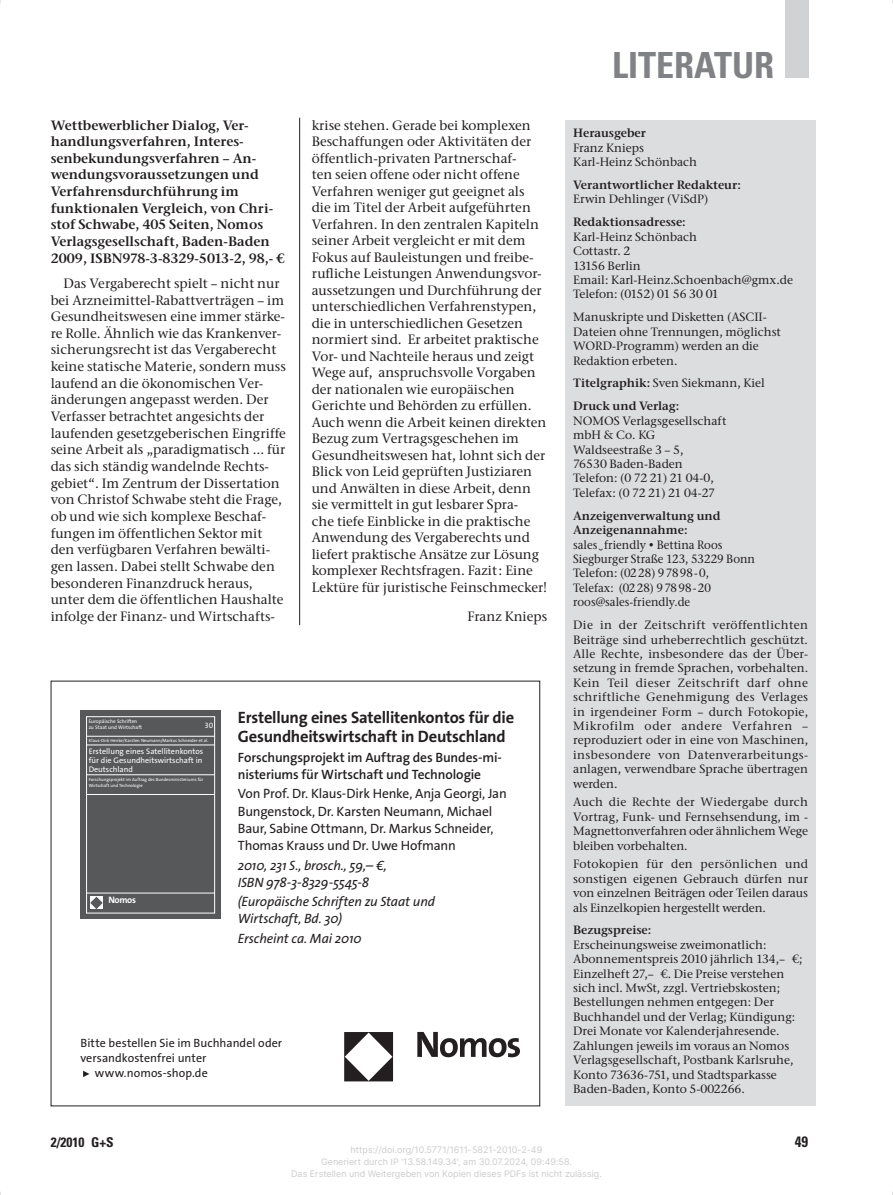
<style>
.page{position:relative;width:893px;height:1195px;background:#fff}
.page>*{position:absolute;margin:0;border:0;box-sizing:border-box;transform-origin:0 0}
.t1{font:700 condensed 36px "Univers LT";color:#808285}
.t2{font:700 16.5px/19.5px "The Sans Os F";letter-spacing:-.015em;color:#231f20}
.t3{font:700 condensed 15px "Univers LT";color:#231f20}
.t4{font:500 13.5px/16.5px "Stone Serif ITC";color:#231f20}
.t5{font:13.5px/16.6px "Stone Serif ITC Semi";color:#231f20}
.t6{font:13.5px/17.2px "The Sans Os F";letter-spacing:-.01em;color:#231f20}
.t7{font:italic 13.5px/17.2px "The Sans Os F";letter-spacing:-.01em;color:#231f20}
.t8{font:600 13.5px/17.2px "The Sans Os F";letter-spacing:-.01em;color:#231f20}
.t9{font:700 condensed 13.5px "Univers LT";color:#231f20}
.t10{font:500 12px/14.4px "Stone Serif ITC";color:#231f20}
.t11{font:12px/14.4px "Stone Serif ITC Semi";color:#231f20}
.t12{font:500 12px/14.4px "Stone Serif ITC";color:#231f20;scale:.95 1}
.t13{font:12px "The Sans Os F";letter-spacing:.005em;color:#231f20}
.t14{font:700 9.3px "The Sans Os F";letter-spacing:-.035em;color:#fff}
.t15{font:9px/12px "Inter";color:#ccc;text-align:center}
.t16{font:8.1px/9px "The Sans Os F";color:#fff;text-align:justify}
.t17{font:5.1px/6.1px "The Sans Os F";color:#fff}
.t18{font:4.5px/5.8px "The Sans Os F";color:#fff}
.s1{font-family:"Stone Serif ITC Semi";font-weight:400}
</style>
<div class="page">
<hr style="left:299px;top:118px;width:1px;height:507px;background:#231f20">
<div style="left:784px;top:0;width:23px;height:78px;background:#d1d2d4"></div>
<div style="left:565px;top:120px;width:250px;height:985px;background:#dcdddf"></div>
<svg style="left:83px;top:1070px;width:6px;height:6px"></svg>
<img style="left:344px;top:1031px;width:176px;height:50px">
<div style="left:80px;top:710px;width:141px;height:208px;background:#57585a"></div>
<div style="left:86px;top:716px;width:129px;height:196px;border:1px solid #fff"></div>
<hr style="left:86px;top:735px;width:129px;height:1px;background:#fff">
<hr style="left:86px;top:744px;width:129px;height:1px;background:#fff">
<hr style="left:86px;top:774px;width:129px;height:1px;background:#fff">
<hr style="left:86px;top:794px;width:129px;height:1px;background:#fff">
<hr style="left:86px;top:892px;width:129px;height:1px;background:#fff">
<svg style="left:90px;top:908px;width:13px;height:1px"></svg>
<svg style="left:90px;top:896px;width:13px;height:12px"></svg>
<p class="t5" style="left:51px;top:116px;width:235px">Wettbewerblicher Dialog, Ver&shy;handlungsverfahren, Interes&shy;senbekundungsverfahren – An&shy;wendungsvoraussetzungen und<br>Verfahrensdurchführung im funktionalen Vergleich, von Chri&shy;stof Schwabe, 405 Seiten, Nomos<br>Verlagsgesellschaft, Baden-Baden<br>2009, ISBN978-3-8329-5013-2, 98,- €</p>
<p class="t4" style="left:51px;top:274px;width:236px;text-indent:13px">Das Vergaberecht spielt – nicht nur bei Arzneimittel-Rabattverträgen – im Gesundheitswesen eine immer stärke&shy;re Rolle. Ähnlich wie das Krankenver&shy;sicherungsrecht ist das Vergaberecht keine statische Materie, sondern muss laufend an die ökonomischen Ver&shy;änderungen angepasst werden. Der Verfasser betrachtet angesichts der laufenden gesetzgeberischen Eingriffe seine Arbeit als „paradigmatisch … für das sich ständig wandelnde Rechts&shy;gebiet“. Im Zentrum der Dissertation von Christof Schwabe steht die Frage, ob und wie sich komplexe Beschaf&shy;fungen im öffentlichen Sektor mit den verfügbaren Verfahren bewälti&shy;gen lassen. Dabei stellt Schwabe den besonderen Finanzdruck heraus, unter dem die öffentlichen Haushalte infolge der Finanz- und Wirtschafts-</p>
<p class="t4" style="left:311px;top:116px;width:237px">krise stehen. Gerade bei komplexen Beschaffungen oder Aktivitäten der öffentlich-privaten Partnerschaf-<br>ten seien offene oder nicht offene Verfahren weniger gut geeignet als<br>die im Titel der Arbeit aufgeführten Verfahren. In den zentralen Kapiteln seiner Arbeit vergleicht er mit dem Fokus auf Bauleistungen und freibe&shy;rufliche Leistungen Anwendungsvor&shy;aussetzungen und Durchführung der unterschiedlichen Verfahrenstypen, die in unterschiedlichen Gesetzen normiert sind. Er arbeitet praktische Vor- und Nachteile heraus und zeigt Wege auf, anspruchsvolle Vorgaben der nationalen wie europäischen Gerichte und Behörden zu erfüllen.<br>Auch wenn die Arbeit keinen direkten Bezug zum Vertragsgeschehen im Gesundheitswesen hat, lohnt sich der Blick von Leid geprüften Justiziaren und Anwälten in diese Arbeit, denn sie vermittelt in gut lesbarer Spra-<br>che tiefe Einblicke in die praktische Anwendung des Vergaberechts und liefert praktische Ansätze zur Lösung komplexer Rechtsfragen. Fazit : Eine Lektüre für juristische Feinschmecker!</p>
<p class="t4" style="left:467px;top:608px;width:81px">Franz Knieps</p>
<p class="t17" style="left:89px;top:718px;width:55px">Europäische Schriften zu Staat und Wirtschaft</p>
<p class="t18" style="left:89px;top:737px;width:121px">Klaus-Dirk Henke/Karsten Neumann/Markus Schneider et al.</p>
<p class="t18" style="left:89px;top:776px;width:116px">Forschungsprojekt im Auftrag des Bundesministeriums für<br>Wirtschaft und Technologie</p>
<p class="t16" style="left:89px;top:746px;width:116px">Erstellung eines Satellitenkontos für die Gesundheitswirtschaft in Deutschland</p>
<p class="t14" style="left:108px;top:893px;width:29px">Nomos</p>
<p class="t2" style="left:238px;top:707px;width:278px">Erstellung eines Satellitenkontos für die<br>Gesundheitswirtschaft in Deutschland</p>
<p class="t8" style="left:238px;top:748px;width:265px">Forschungsprojekt im Auftrag des Bundes-mi&shy;nisteriums für Wirtschaft und Technologie</p>
<p class="t6" style="left:238px;top:785px;width:270px">Von Prof. Dr. Klaus-Dirk Henke, Anja Georgi, Jan Bungenstock, Dr. Karsten Neumann, Michael Baur, Sabine Ottmann, Dr. Markus Schneider, Thomas Krauss und Dr. Uwe Hofmann</p>
<p class="t7" style="left:238px;top:856px;width:151px">2010, 231 S., brosch., 59,– €,<br>ISBN 978-3-8329-5545-8</p>
<p class="t7" style="left:238px;top:893px;width:199px">(Europäische Schriften zu Staat und<br>Wirtschaft, Bd. 30)</p>
<p class="t7" style="left:238px;top:929px;width:125px">Erscheint ca. Mai 2010</p>
<p class="t13" style="left:80px;top:1034px;width:203px">Bitte bestellen Sie im Buchhandel oder</p>
<p class="t13" style="left:80px;top:1049px;width:127px">versandkostenfrei unter</p>
<p class="t13" style="left:95px;top:1064px;width:115px">www.nomos-shop.de</p>
<h1 class="t1" style="left:612px;top:43px;width:163px">LITERATUR</h1>
<p class="t11" style="left:573px;top:126px;width:74px">Herausgeber</p>
<p class="t10" style="left:573px;top:140px;width:125px">Franz Knieps<br>Karl-Heinz Schönbach</p>
<p class="t11" style="left:573px;top:177px;width:169px">Verantwortlicher Redakteur:</p>
<p class="t10" style="left:573px;top:192px;width:136px">Erwin Dehlinger (ViSdP)</p>
<p class="t11" style="left:573px;top:215px;width:114px">Redaktionsadresse:</p>
<p class="t10" style="left:573px;top:229px;width:221px">Karl-Heinz Schönbach<br>Cottastr. 2<br>13156 Berlin<br>Email: Karl-Heinz.Schoenbach@gmx.de<br>Telefon: (0152) 01 56 30 01</p>
<p class="t10" style="left:573px;top:310px;width:209px">Manuskripte und Disketten (ASCII-<br>Dateien ohne Trennungen, möglichst<br>WORD-Programm) werden an die<br>Redaktion erbeten.</p>
<p class="t10" style="left:573px;top:376px;width:193px"><span class="s1">Titelgraphik:</span> Sven Siekmann, Kiel</p>
<p class="t11" style="left:573px;top:398px;width:108px">Druck und Verlag:</p>
<p class="t10" style="left:573px;top:413px;width:20px">Nomos</p>
<p class="t10" style="left:573px;top:413px;width:155px;text-indent:49px">Verlagsgesellschaft mbH &amp; Co. KG<br>Waldseestraße 3 – 5,<br>76530 Baden-Baden<br>Telefon: (0 72 21) 21 04-0,<br>Telefax: (0 72 21) 21 04-27</p>
<p class="t11" style="left:573px;top:508px;width:149px">Anzeigenverwaltung und<br>Anzeigenannahme:</p>
<p class="t12" style="left:573px;top:537px;width:27px">sales</p>
<p class="t4" style="left:597px;top:544px;width:8px">˘</p>
<p class="t12" style="left:573px;top:537px;width:193px;text-indent:31px">friendly • Bettina Roos<br>Siegburger Straße 123, 53229 Bonn<br>Telefon: (0228) 97898-0,<br>Telefax: (0228) 97898-20 roos@sales-friendly.de</p>
<p class="t10" style="left:573px;top:617px;width:236px;text-align:justify">Die in der Zeitschrift veröffentlichten Beiträge sind urheberrechtlich geschützt.<br>Alle Rechte, insbesondere das der Über&shy;setzung in fremde Sprachen, vorbehalten.<br>Kein Teil dieser Zeitschrift darf ohne schriftliche Genehmigung des Verlages in irgendeiner Form – durch Fotokopie, Mikrofilm oder andere Verfahren – reproduziert oder in eine von Maschinen, insbesondere von Datenverarbeitungs&shy;anlagen, verwendbare Sprache übertragen werden.</p>
<p class="t10" style="left:573px;top:794px;width:236px">Auch die Rechte der Wiedergabe durch Vortrag, Funk- und Fernsehsendung, im ----- Magnettonverfahren oder ähnlichem Wege bleiben vorbehalten.</p>
<p class="t10" style="left:573px;top:856px;width:236px;text-align:justify">Fotokopien für den persönlichen und sonstigen eigenen Gebrauch dürfen nur von einzelnen Beiträgen oder Teilen daraus als Einzelkopien hergestellt werden.</p>
<p class="t11" style="left:573px;top:922px;width:80px">Bezugspreise:</p>
<p class="t10" style="left:573px;top:937px;width:231px">Erscheinungsweise zweimonatlich:<br>Abonnementspreis 2010 jährlich 134,– €; Einzelheft 27,– €. Die Preise verstehen sich incl. MwSt, zzgl. Vertriebskosten; Bestellungen nehmen entgegen: Der Buchhandel und der Verlag; Kündigung:<br>Drei Monate vor Kalenderjahresende.<br>Zahlungen jeweils im voraus an Nomos Verlagsgesellschaft, Postbank Karlsruhe, Konto 73636-751, und Stadtsparkasse Baden-Baden, Konto 5-002266.</p>
<p class="t9" style="left:51px;top:1133px;width:64px">2/2010 G+S</p>
<p class="t3" style="left:794px;top:1132px;width:15px">49</p>
<p class="t15" style="left:291px;top:1143px;width:312px">https://doi.org/10.5771/1611-5821-2010-2-49<br>Generiert durch IP '13.58.149.34', am 30.07.2024, 09:49:58.<br>Das Erstellen und Weitergeben von Kopien dieses PDFs ist nicht zulässig.</p>
</div>
